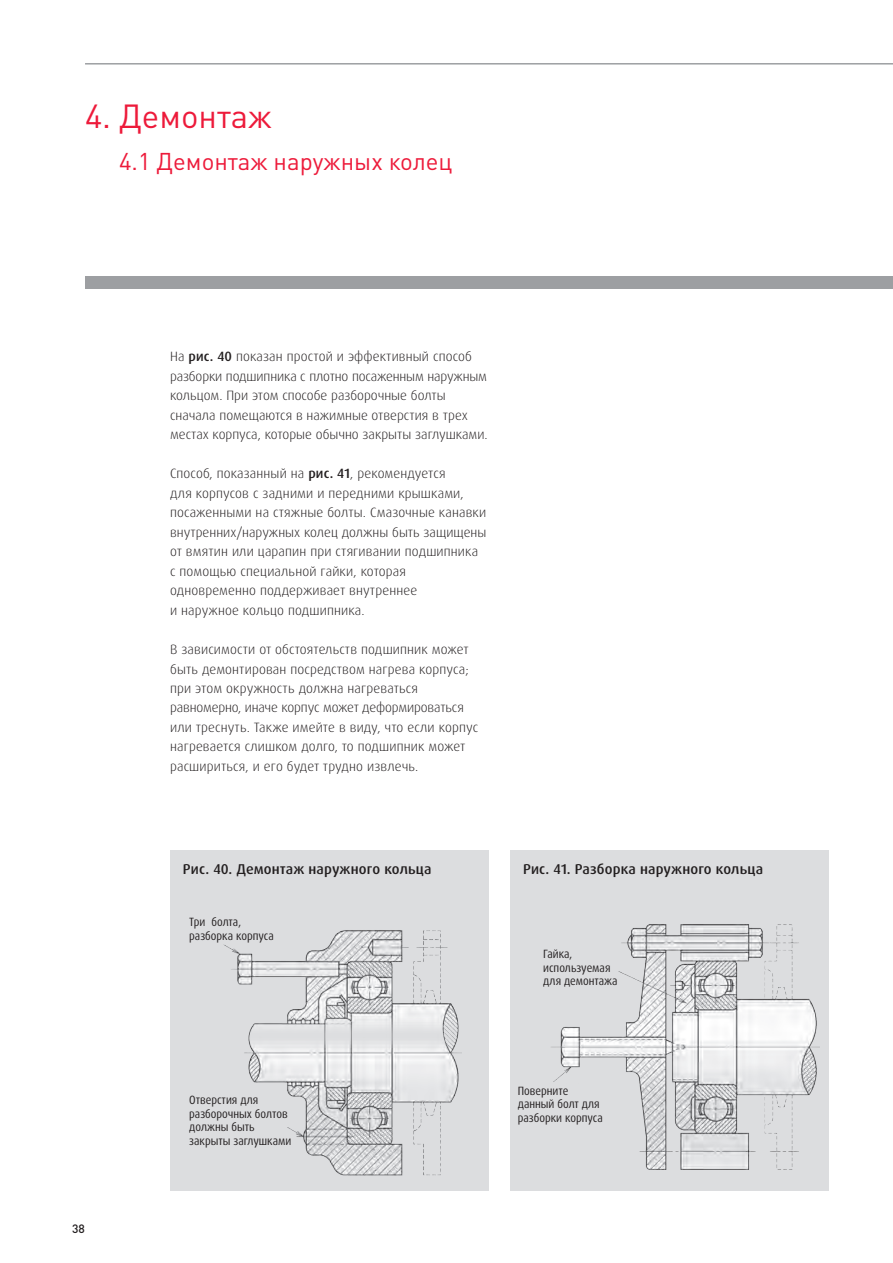
<style>
.page{position:relative;width:893px;height:1263px;background:#fff}
.page>*{position:absolute;margin:0;border:0;box-sizing:border-box;transform-origin:0 0}
.t1{font:33px "DIN Pro";color:#ed1a3a}
.t2{font:24px "DIN Pro";color:#ed1a3a}
.t3{font:500 14.25px "Dax Pro";letter-spacing:.01em;color:#231f20}
.t4{font:300 13.5px/19.5px "Dax Pro";letter-spacing:.01em;color:#231f20}
.t5{font:12px/13.5px "Dax Pro";color:#231f20;scale:.9 1}
.t6{font:500 12px "DIN Pro";color:#231f20}
.s1{font-weight:500}
</style>
<div class="page">
<hr style="left:85px;top:63px;width:808px;height:2px;background:#9d9fa2">
<div style="left:85px;top:276px;width:808px;height:13px;background:#9d9fa2"></div>
<div style="left:170px;top:850px;width:319px;height:341px;background:#dcdddf"></div>
<img style="left:223px;top:930px;width:239px;height:246px">
<div style="left:510px;top:850px;width:319px;height:341px;background:#dcdddf"></div>
<img style="left:551px;top:925px;width:269px;height:245px">
<p class="t1" style="left:85px;top:93px;width:188px">4. Демонтаж</p>
<p class="t2" style="left:119px;top:145px;width:335px">4.1 Демонтаж наружных колец</p>
<p class="t4" style="left:170px;top:347px;width:319px">На <span class="s1">рис. 40</span> показан простой и эффективный способ разборки подшипника с плотно посаженным наружным кольцом. При этом способе разборочные болты сначала помещаются в нажимные отверстия в трех местах корпуса, которые обычно закрыты заглушками.</p>
<p class="t4" style="left:170px;top:464px;width:277px">Способ, показанный на <span class="s1">рис. 41</span>, рекомендуется</p>
<p class="t4" style="left:170px;top:483px;width:318px">для корпусов с задними и передними крышками, посаженными на стяжные болты. Смазочные канавки внутренних/наружных колец должны быть защищены от вмятин или царапин при стягивании подшипника с помощью специальной гайки, которая одновременно поддерживает внутреннее<br>и наружное кольцо подшипника.</p>
<p class="t4" style="left:170px;top:640px;width:310px">В зависимости от обстоятельств подшипник может быть демонтирован посредством нагрева корпуса; при этом окружность должна нагреваться равномерно, иначе корпус может деформироваться или треснуть. Также имейте в виду, что если корпус нагревается слишком долго, то подшипник может расшириться, и его будет трудно извлечь.</p>
<p class="t3" style="left:183px;top:860px;width:250px">Рис. 40. Демонтаж наружного кольца</p>
<p class="t3" style="left:523px;top:860px;width:242px">Рис. 41. Разборка наружного кольца</p>
<p class="t6" style="left:72px;top:1221px;width:14px">38</p>
<p class="t5" style="left:189px;top:915px;width:59px">Три болта,</p>
<p class="t5" style="left:189px;top:929px;width:95px">разборка корпуса</p>
<p class="t5" style="left:189px;top:1093px;width:111px">Отверстия для разборочных болтов должны быть</p>
<p class="t5" style="left:189px;top:1134px;width:115px">закрыты заглушками</p>
<p class="t5" style="left:543px;top:947px;width:84px">Гайка, используемая для демонтажа</p>
<p class="t5" style="left:518px;top:1084px;width:96px">Поверните данный болт для разборки корпуса</p>
</div>
